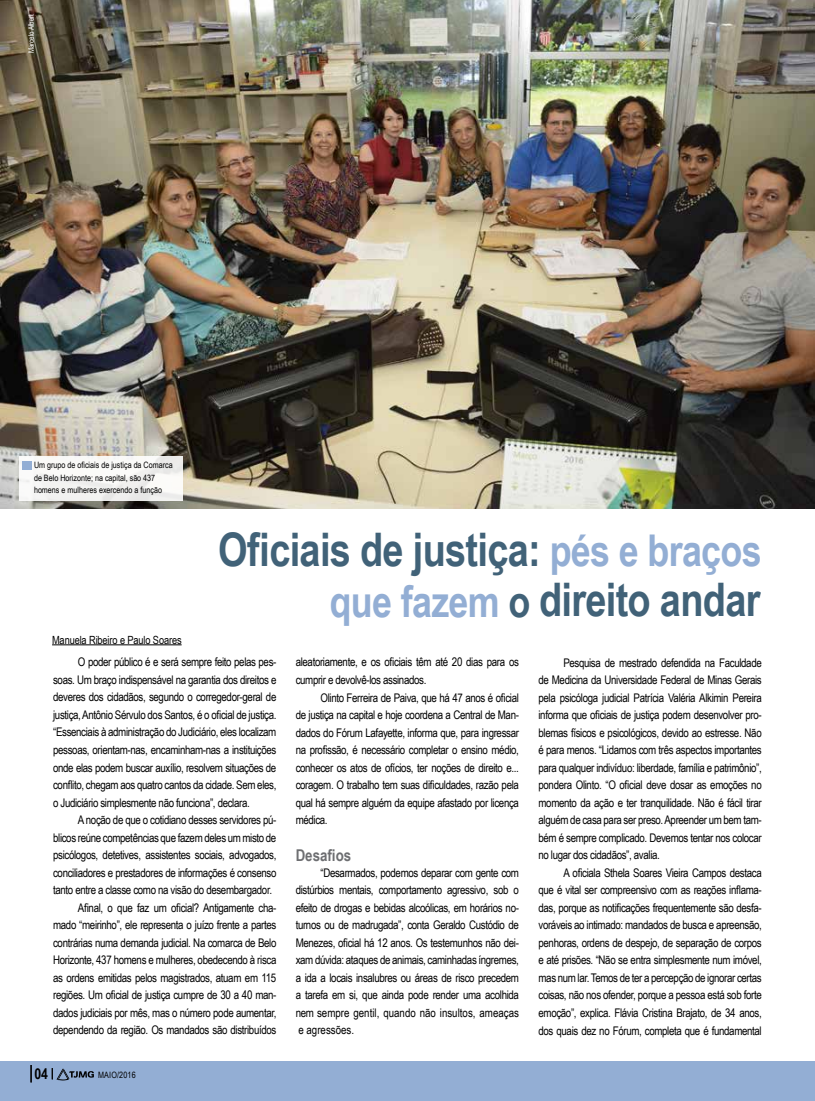
<style>
.page{position:relative;width:815px;height:1101px;background:#fff}
.page>*{position:absolute;margin:0;border:0;box-sizing:border-box;transform-origin:0 0}
.t1{font:700 46.25px/50px "Arial Narrow";letter-spacing:-.015em;color:#416278;text-align:right}
.t2{font:700 16.25px "Arial Narrow";color:#6d6e71}
.t3{font:700 15px "Arial Narrow";color:#000}
.t4{font:11.88px/17.5px "Arial Narrow";letter-spacing:-.03em;color:#000;text-align:justify}
.t5{font:11.25px "Arial Narrow";letter-spacing:-.01em;color:#000}
.t6{font:8.75px/12.5px "Arial Narrow";color:#000}
.t7{font:8.75px "Arial Narrow";letter-spacing:.02em;color:#000}
.t8{font:7.5px "Arial Narrow";color:#fff}
.s1{font-size:43.75px;color:#93aed4}
.s2{font-size:43.75px}
</style>
<div class="page">
<div style="left:0;top:1061px;width:815px;height:39px;background:#93aed4"></div>
<svg style="left:30px;top:1065px;width:2px;height:17px"></svg>
<svg style="left:52px;top:1068px;width:42px;height:12px"></svg>
<hr style="left:52px;top:644px;width:130px;height:1px;background:#000">
<img style="left:0;top:0;width:815px;height:508px">
<div style="left:19px;top:456px;width:164px;height:44px;background:linear-gradient(to right,#f7f7f6,#f2f2f0)"></div>
<div style="left:22px;top:461px;width:9px;height:8px;background:#93aed4"></div>
<p class="t8" style="left:26px;top:53px;width:41px;rotate:-90deg">Marcelo Albert</p>
<p class="t6" style="left:34px;top:458px;width:140px">Um grupo de oficiais de justiça da Comarca de Belo Horizonte; na capital, são 437 homens e mulheres exercendo a função</p>
<p class="t5" style="left:52px;top:631px;width:131px">Manuela Ribeiro e Paulo Soares</p>
<h1 class="t1" style="left:218px;top:523px;width:545px">Oficiais de justiça: <span class="s1">pés e braços que fazem</span> <span class="s2">o</span> direito andar</h1>
<p class="t4" style="left:53px;top:653px;width:225px;text-indent:25px">O poder público é e será sempre feito pelas pes&shy;soas. Um braço indispensável na garantia dos direitos e deveres dos cidadãos, segundo o corregedor-geral de justiça, Antônio Sérvulo dos Santos, é o oficial de justiça. “Essenciais à administração do Judiciário, eles localizam pessoas, orientam-nas, encaminham-nas a instituições onde elas podem buscar auxílio, resolvem situações de conflito, chegam aos quatro cantos da cidade. Sem eles, o Judiciário simplesmente não funciona”, declara.</p>
<p class="t4" style="left:78px;top:810px;width:200px">A noção de que o cotidiano desses servidores pú-</p>
<p class="t4" style="left:53px;top:828px;width:225px">blicos reúne competências que fazem deles um misto de</p>
<p class="t4" style="left:53px;top:845px;width:225px">psicólogos, detetives, assistentes sociais, advogados,</p>
<p class="t4" style="left:53px;top:863px;width:225px">conciliadores e prestadores de informações é consenso</p>
<p class="t4" style="left:53px;top:880px;width:220px">tanto entre a classe como na visão do desembargador.</p>
<p class="t4" style="left:78px;top:898px;width:200px">Afinal, o que faz um oficial? Antigamente cha-</p>
<p class="t4" style="left:53px;top:915px;width:225px">mado “meirinho”, ele representa o juízo frente a partes</p>
<p class="t4" style="left:53px;top:933px;width:225px">contrárias numa demanda judicial. Na comarca de Belo</p>
<p class="t4" style="left:53px;top:950px;width:225px">Horizonte, 437 homens e mulheres, obedecendo à risca</p>
<p class="t4" style="left:53px;top:968px;width:225px">as ordens emitidas pelos magistrados, atuam em 115</p>
<p class="t4" style="left:53px;top:985px;width:225px">regiões. Um oficial de justiça cumpre de 30 a 40 man-</p>
<p class="t4" style="left:53px;top:1003px;width:225px">dados judiciais por mês, mas o número pode aumentar,</p>
<p class="t4" style="left:53px;top:1020px;width:225px">dependendo da região. Os mandados são distribuídos</p>
<p class="t3" style="left:34px;top:1061px;width:15px">04</p>
<p class="t7" style="left:98px;top:1067px;width:39px">MAIO/2016</p>
<p class="t4" style="left:296px;top:653px;width:225px">aleatoriamente, e os oficiais têm até 20 dias para os cumprir e devolvê-los assinados.</p>
<p class="t4" style="left:296px;top:688px;width:225px;text-indent:25px">Olinto Ferreira de Paiva, que há 47 anos é oficial de justiça na capital e hoje coordena a Central de Man&shy;dados do Fórum Lafayette, informa que, para ingressar na profissão, é necessário completar o ensino médio, conhecer os atos de ofícios, ter noções de direito e... coragem. O trabalho tem suas dificuldades, razão pela qual há sempre alguém da equipe afastado por licença médica.</p>
<h2 class="t2" style="left:296px;top:842px;width:57px">Desafios</h2>
<p class="t4" style="left:296px;top:863px;width:225px;text-indent:25px">“Desarmados, podemos deparar com gente com distúrbios mentais, comportamento agressivo, sob o efeito de drogas e bebidas alcoólicas, em horários no&shy;turnos ou de madrugada”, conta Geraldo Custódio de Menezes, oficial há 12 anos. Os testemunhos não dei&shy;xam dúvida: ataques de animais, caminhadas íngremes, a ida a locais insalubres ou áreas de risco precedem a tarefa em si, que ainda pode render uma acolhida nem sempre gentil, quando não insultos, ameaças e agressões.</p>
<p class="t4" style="left:539px;top:653px;width:225px;text-indent:25px">Pesquisa de mestrado defendida na Faculdade de Medicina da Universidade Federal de Minas Gerais pela psicóloga judicial Patrícia Valéria Alkimin Pereira informa que oficiais de justiça podem desenvolver pro&shy;blemas físicos e psicológicos, devido ao estresse. Não é para menos. “Lidamos com três aspectos importantes para qualquer indivíduo: liberdade, família e patrimônio”, pondera Olinto. “O oficial deve dosar as emoções no momento da ação e ter tranquilidade. Não é fácil tirar alguém de casa para ser preso. Apreender um bem tam&shy;bém é sempre complicado. Devemos tentar nos colocar no lugar dos cidadãos”, avalia.</p>
<p class="t4" style="left:539px;top:863px;width:225px;text-indent:25px">A oficiala Sthela Soares Vieira Campos destaca que é vital ser compreensivo com as reações inflama&shy;das, porque as notificações frequentemente são desfa&shy;voráveis ao intimado: mandados de busca e apreensão, penhoras, ordens de despejo, de separação de corpos e até prisões. “Não se entra simplesmente num imóvel, mas num lar. Temos de ter a percepção de ignorar certas coisas, não nos ofender, porque a pessoa está sob forte emoção”, explica. Flávia Cristina Brajato, de 34 anos, dos quais dez no Fórum, completa que é fundamental</p>
</div>
